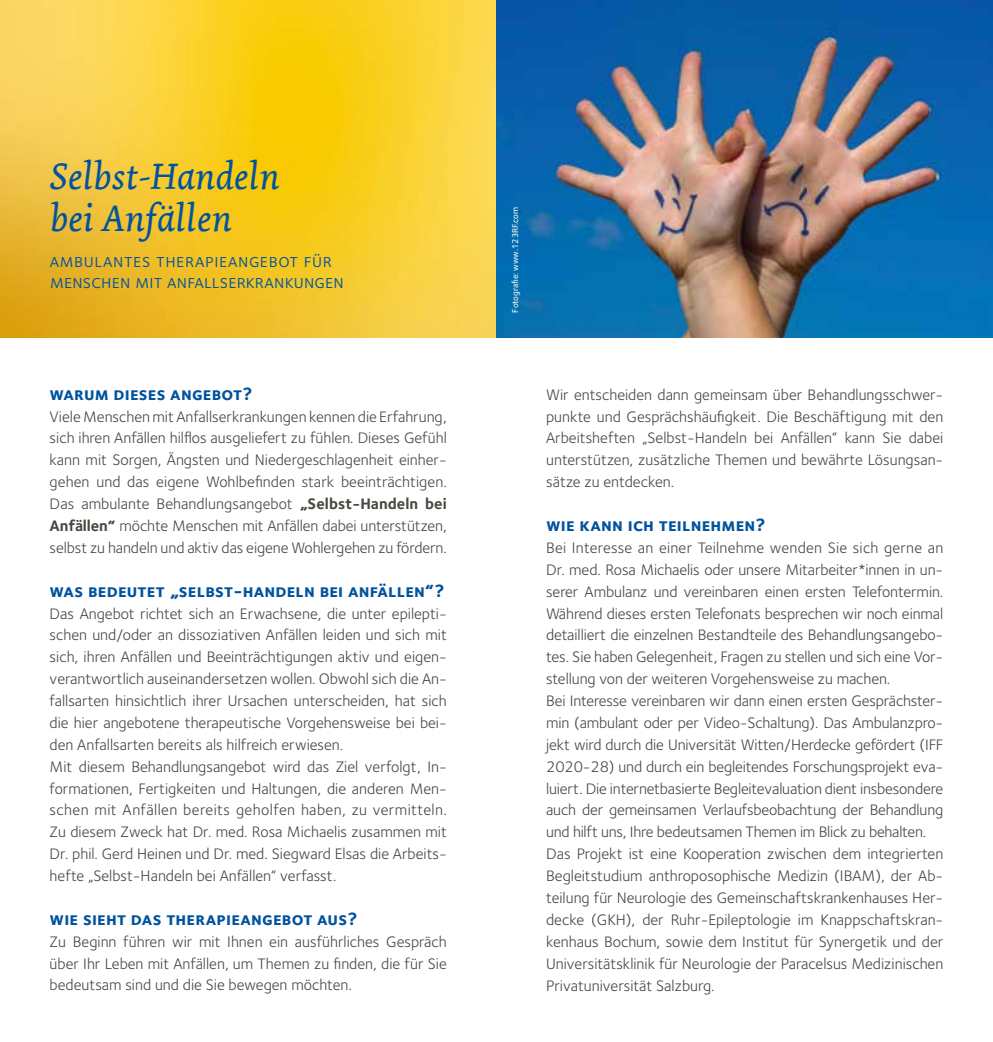
<style>
.page{position:relative;width:993px;height:1042px;background:#fff}
.page>*{position:absolute;margin:0;border:0;box-sizing:border-box;transform-origin:0 0}
.t1{font:italic 38.5px/42px "Dolly";letter-spacing:.005em;color:#00539e}
.t2{font:19.25px/21px "Foundry Sterling Book Expert";letter-spacing:.015em;color:#00539e}
.t3{font:18.38px "Foundry Sterling Bold Expert";letter-spacing:.01em;color:#00539e}
.t4{font:15.75px/21.9px "Foundry Sterling";color:#494740;text-align:justify}
.t5{font:500 8.75px "Foundry Sterling";color:#fff}
.s1{font-weight:700}
</style>
<div class="page">
<img style="left:496px;top:0;width:496px;height:337px">
<svg style="left:0;top:0;width:496px;height:337px"></svg>
<h1 class="t1" style="left:50px;top:156px;width:231px">Selbst-Handeln bei Anfällen</h1>
<p class="t2" style="left:50px;top:250px;width:295px">ambulantes therapieangebot für menschen mit anfallserkrankungen</p>
<p class="t3" style="left:50px;top:382px;width:204px">warum dieses angebot?</p>
<p class="t4" style="left:50px;top:405px;width:398px">Viele Menschen mit Anfallserkrankungen kennen die Erfahrung, sich ihren Anfällen hilflos ausgeliefert zu fühlen. Dieses Gefühl kann mit Sorgen, Ängsten und Niedergeschlagenheit einher&shy;gehen und das eigene Wohlbefinden stark beeinträchtigen.<br>Das ambulante Behandlungsangebot <span class="s1">„Selbst-Handeln bei Anfällen“</span> möchte Menschen mit Anfällen dabei unterstützen, selbst zu handeln und aktiv das eigene Wohlergehen zu fördern.</p>
<p class="t3" style="left:50px;top:579px;width:396px">was bedeutet „selbst-handeln bei anfällen“?</p>
<p class="t4" style="left:50px;top:602px;width:398px;text-align:left">Das Angebot richtet sich an Erwachsene, die unter epilepti&shy;schen und/oder an dissoziativen Anfällen leiden und sich mit sich, ihren Anfällen und Beeinträchtigungen aktiv und eigen&shy;verantwortlich auseinandersetzen wollen. Obwohl sich die An&shy;fallsarten hinsichtlich ihrer Ursachen unterscheiden, hat sich die hier angebotene therapeutische Vorgehensweise bei bei&shy;den Anfallsarten bereits als hilfreich erwiesen.<br>Mit diesem Behandlungsangebot wird das Ziel verfolgt, In&shy;formationen, Fertigkeiten und Haltungen, die anderen Men&shy;schen mit Anfällen bereits geholfen haben, zu vermitteln.<br>Zu diesem Zweck hat Dr. med. Rosa Michaelis zusammen mit Dr. phil. Gerd Heinen und Dr. med. Siegward Elsas die Arbeits&shy;hefte „Selbst-Handeln bei Anfällen“ verfasst.</p>
<p class="t3" style="left:50px;top:907px;width:309px">wie sieht das therapieangebot aus?</p>
<p class="t4" style="left:50px;top:930px;width:398px">Zu Beginn führen wir mit Ihnen ein ausführliches Gespräch über Ihr Leben mit Anfällen, um Themen zu finden, die für Sie bedeutsam sind und die Sie bewegen möchten.</p>
<p class="t5" style="left:510px;top:313px;width:107px;rotate:-90deg">Fotografie: www.123RF.com</p>
<p class="t4" style="left:546px;top:383px;width:398px">Wir entscheiden dann gemeinsam über Behandlungsschwer&shy;punkte und Gesprächshäufigkeit. Die Beschäftigung mit den Arbeitsheften „Selbst-Handeln bei Anfällen“ kann Sie dabei unterstützen, zusätzliche Themen und bewährte Lösungsan&shy;sätze zu entdecken.</p>
<p class="t3" style="left:546px;top:514px;width:221px">wie kann ich teilnehmen?</p>
<p class="t4" style="left:546px;top:536px;width:398px;text-align:left">Bei Interesse an einer Teilnehme wenden Sie sich gerne an Dr. med. Rosa Michaelis oder unsere Mitarbeiter*innen in un&shy;serer Ambulanz und vereinbaren einen ersten Telefontermin.<br>Während dieses ersten Telefonats besprechen wir noch einmal detailliert die einzelnen Bestandteile des Behandlungsangebo&shy;tes. Sie haben Gelegenheit, Fragen zu stellen und sich eine Vor&shy;stellung von der weiteren Vorgehensweise zu machen.<br>Bei Interesse vereinbaren wir dann einen ersten Gesprächster&shy;min (ambulant oder per Video-Schaltung). Das Ambulanzpro&shy;jekt wird durch die Universität Witten/Herdecke gefördert (IFF 2020-28) und durch ein begleitendes Forschungsprojekt eva&shy;luiert. Die internetbasierte Begleitevaluation dient insbesondere auch der gemeinsamen Verlaufsbeobachtung der Behandlung und hilft uns, Ihre bedeutsamen Themen im Blick zu behalten.<br>Das Projekt ist eine Kooperation zwischen dem integrierten Begleitstudium anthroposophische Medizin (IBAM), der Ab&shy;teilung für Neurologie des Gemeinschaftskrankenhauses Her&shy;decke (GKH), der Ruhr-Epileptologie im Knappschaftskran&shy;kenhaus Bochum, sowie dem Institut für Synergetik und der Universitätsklinik für Neurologie der Paracelsus Medizinischen Privatuniversität Salzburg.</p>
</div>
